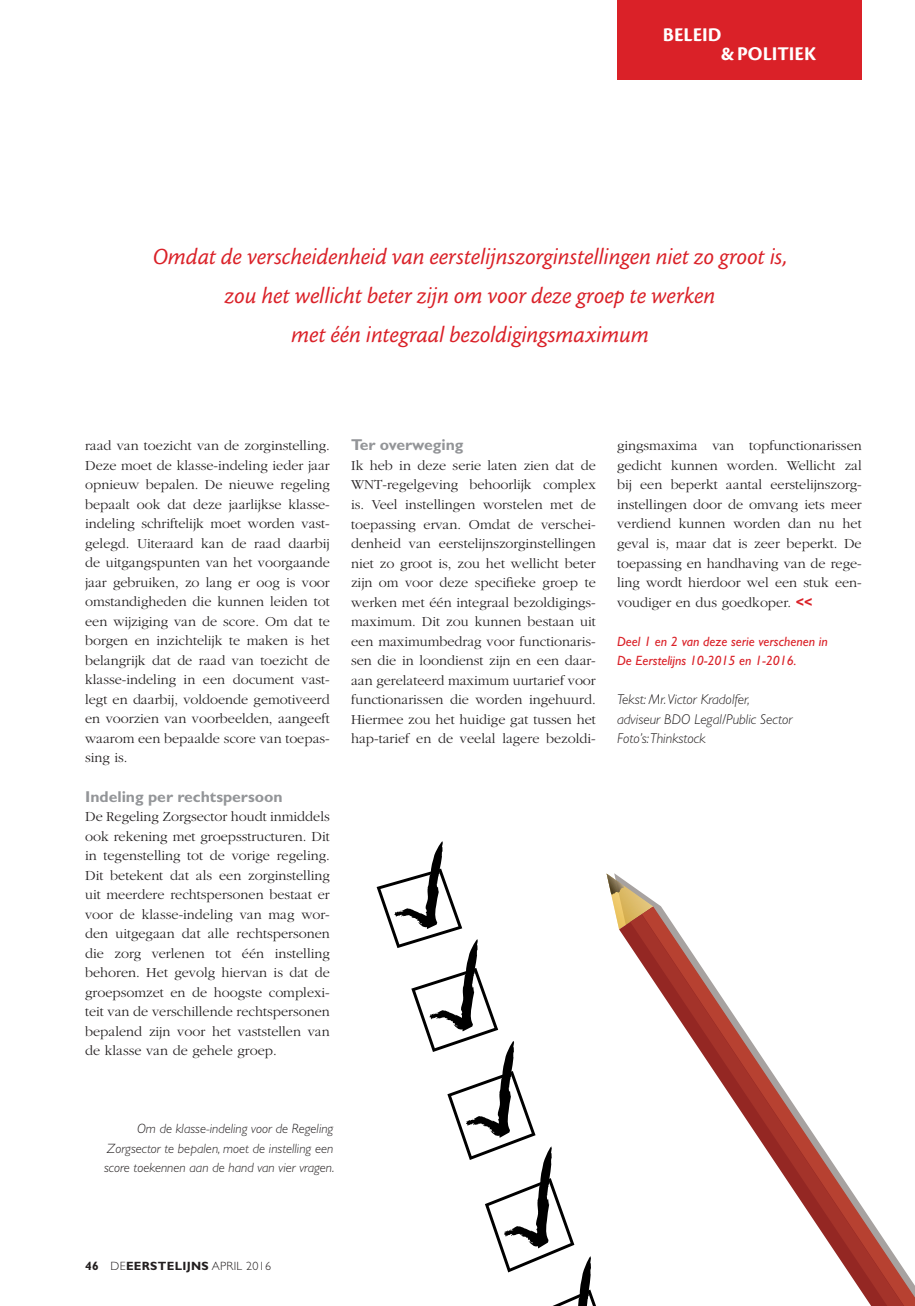
<style>
.page{position:relative;width:915px;height:1306px;background:#fff}
.page>*{position:absolute;margin:0;border:0;box-sizing:border-box;transform-origin:0 0}
.t1{font:24px/39px "Cronos MM It 408 16";letter-spacing:.005em;color:#da2128;text-align:center}
.t2{font:20.25px/19.5px "Cronos MM 700 13";color:#fff}
.t3{font:700 15.75px "Gill Sans";color:#939598}
.t4{font:300 14.25px/19.5px "Garamond";color:#231f20;text-align:justify}
.t5{font:italic 300 14.25px/19.5px "Gill Sans";color:#231f20}
.t6{font:italic 300 13.5px/19.5px "Gill Sans";color:#231f20;text-align:justify}
.t7{font:italic 13.5px/19.5px "Gill Sans";color:#da2128}
.t8{font:700 12px "Gill Sans";letter-spacing:.025em;color:#231f20}
.s1{font-family:"Gill Sans";font-weight:700;color:#da2128}
.s2{font-weight:300}
</style>
<div class="page">
<div style="left:617px;top:0;width:244px;height:80px;background:#da2128"></div>
<svg style="left:653px;top:906px;width:261px;height:399px"></svg>
<svg style="left:376px;top:841px;width:277px;height:464px"></svg>
<h2 class="t2" style="left:720px;top:25px;width:96px;text-indent:-58px">BELEID<br>&amp; POLITIEK</h2>
<h1 class="t1" style="left:153px;top:238px;width:635px">Omdat de verscheidenheid van eerstelijnszorginstellingen niet zo groot is, zou het wellicht beter zijn om voor deze groep te werken<br>met één integraal bezoldigingsmaximum</h1>
<p class="t4" style="left:85px;top:436px;width:246px">raad van toezicht van de zorginstelling.<br>Deze moet de klasse-indeling ieder jaar opnieuw bepalen. De nieuwe regeling bepaalt ook dat deze jaarlijkse klasse&shy;indeling schriftelijk moet worden vast&shy;gelegd. Uiteraard kan de raad daarbij de uitgangspunten van het voorgaande jaar gebruiken, zo lang er oog is voor omstandigheden die kunnen leiden tot een wijziging van de score. Om dat te borgen en inzichtelijk te maken is het belangrijk dat de raad van toezicht de klasse-indeling in een document vast&shy;legt en daarbij, voldoende gemotiveerd en voorzien van voorbeelden, aangeeft waarom een bepaalde score van toepas&shy;sing is.</p>
<p class="t3" style="left:85px;top:787px;width:199px">Indeling per rechtspersoon</p>
<p class="t4" style="left:85px;top:807px;width:246px">De Regeling Zorgsector houdt inmiddels ook rekening met groepsstructuren. Dit in tegenstelling tot de vorige regeling.<br>Dit betekent dat als een zorginstelling uit meerdere rechtspersonen bestaat er voor de klasse-indeling van mag wor&shy;den uitgegaan dat alle rechtspersonen die zorg verlenen tot één instelling behoren. Het gevolg hiervan is dat de groepsomzet en de hoogste complexi&shy;teit van de verschillende rechtspersonen bepalend zijn voor het vaststellen van de klasse van de gehele groep.</p>
<p class="t3" style="left:351px;top:436px;width:114px">Ter overweging</p>
<p class="t4" style="left:351px;top:456px;width:246px">Ik heb in deze serie laten zien dat de WNT-regelgeving behoorlijk complex is. Veel instellingen worstelen met de toepassing ervan. Omdat de verschei&shy;denheid van eerstelijnszorginstellingen niet zo groot is, zou het wellicht beter zijn om voor deze specifieke groep te werken met één integraal bezoldigings&shy;maximum. Dit zou kunnen bestaan uit een maximumbedrag voor functionaris&shy;sen die in loondienst zijn en een daar&shy;aan gerelateerd maximum uurtarief voor functionarissen die worden ingehuurd.<br>Hiermee zou het huidige gat tussen het hap-tarief en de veelal lagere bezoldi-</p>
<p class="t4" style="left:617px;top:436px;width:246px">gingsmaxima van topfunctionarissen gedicht kunnen worden. Wellicht zal bij een beperkt aantal eerstelijnszorg&shy;instellingen door de omvang iets meer verdiend kunnen worden dan nu het geval is, maar dat is zeer beperkt. De toepassing en handhaving van de rege&shy;ling wordt hierdoor wel een stuk een&shy;voudiger en dus goedkoper. <span class="s1">&lt;&lt;</span></p>
<p class="t7" style="left:617px;top:631px;width:212px">Deel 1 en 2 van deze serie verschenen in<br>De Eerstelijns 10-2015 en 1-2016.</p>
<p class="t5" style="left:617px;top:689px;width:177px">Tekst: Mr. Victor Kradolfer, adviseur BDO Legal/Public Sector<br>Foto’s: Thinkstock</p>
<p class="t6" style="left:104px;top:1119px;width:232px;text-indent:33px">Om de klasse-indeling voor de Regeling Zorgsector te bepalen, moet de instelling een score toekennen aan de hand van vier vragen.</p>
<p class="t8" style="left:85px;top:1258px;width:187px">46 <span class="s2">DE</span>EERSTELIJNS <span class="s2">APRIL 2016</span></p>
</div>
